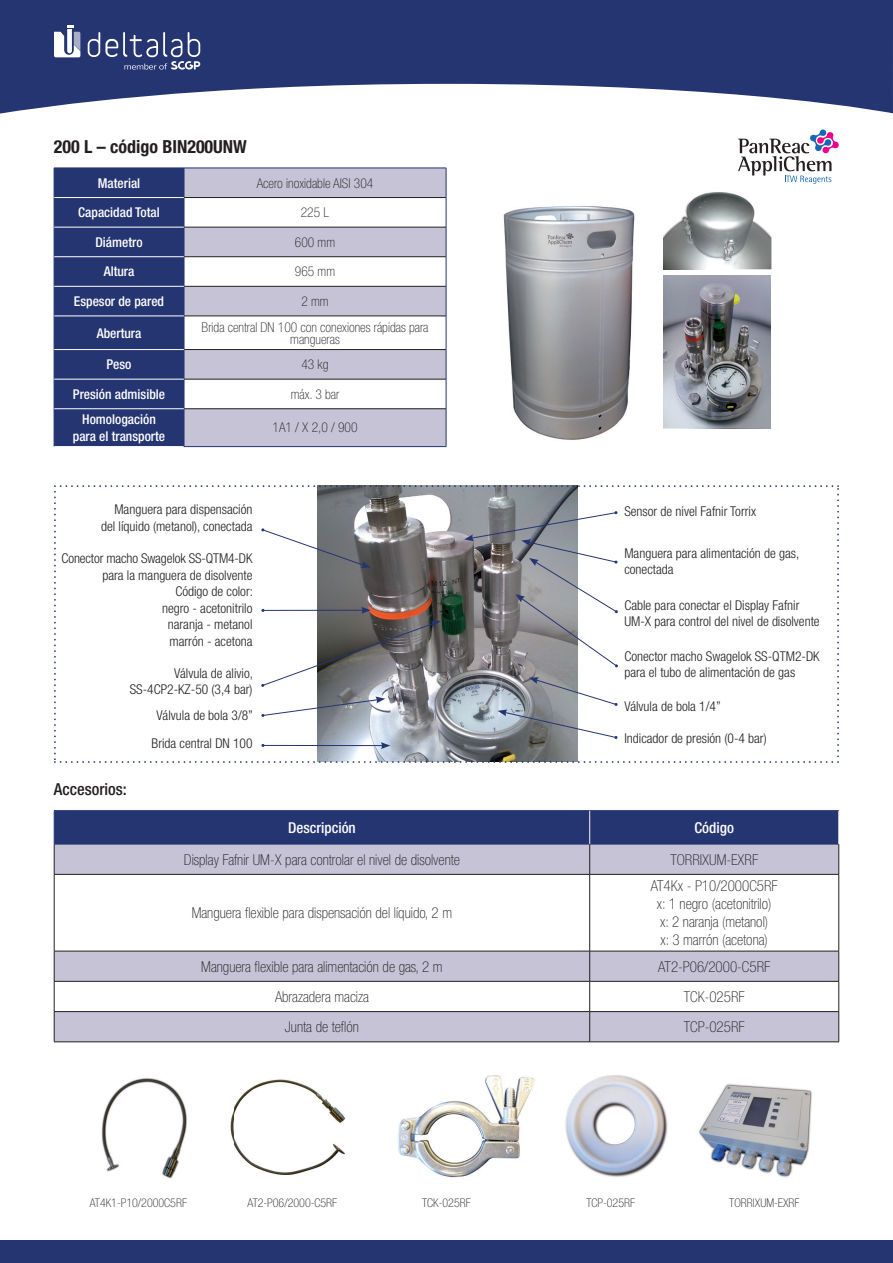
<style>
.page{position:relative;width:893px;height:1263px;background:#fff}
.page>*{position:absolute;margin:0;border:0;box-sizing:border-box;transform-origin:0 0}
.Textos{font:700 condensed 18px "Helvetica Neue LT Std";color:#231f20}
.Textos-2{font:500 condensed 16.5px "Helvetica Neue LT Std";color:#231f20}
.t1{font:100 condensed 15px "Helvetica Neue LT Std";color:#231f20}
.t2{font:500 condensed 15px "Helvetica Neue LT Std";color:#fff}
.Textos-3{font:300 condensed 13.5px/16.5px "Helvetica Neue LT Std";color:#231f20}
.t3{font:100 condensed 13.5px/12px "Helvetica Neue LT Std";color:#231f20;text-align:center}
.t4{font:500 condensed 13.5px "Helvetica Neue LT Std";color:#fff}
.t5{font:100 condensed 12px "Helvetica Neue LT Std";color:#231f20}
</style>
<div class="page">
<div style="left:0;top:1241px;width:893px;height:22px;background:#253572"></div>
<svg style="left:0;top:0;width:893px;height:114px;fill:#253572"></svg>
<svg style="left:54px;top:26px;width:26px;height:31px"></svg>
<svg style="left:88px;top:32px;width:112px;height:39px;background:#4d5a8b"></svg>
<div style="left:55px;top:811px;width:783px;height:33px;background:#253572"></div>
<svg style="left:55px;top:845px;width:783px;height:196px"></svg>
<hr style="left:54px;top:810px;width:536px;height:1px;background:#253572">
<hr style="left:54px;top:811px;width:1px;height:33px;background:#253572">
<hr style="left:590px;top:810px;width:249px;height:1px;background:#253572">
<hr style="left:54px;top:844px;width:536px;height:1px;background:#253572">
<hr style="left:590px;top:844px;width:249px;height:1px;background:#253572">
<hr style="left:589px;top:811px;width:1px;height:33px;background:#f7f2e6">
<hr style="left:838px;top:811px;width:1px;height:33px;background:#f7f2e6">
<hr style="left:54px;top:844px;width:1px;height:30px;background:#231f20">
<hr style="left:589px;top:844px;width:1px;height:30px;background:#231f20">
<hr style="left:838px;top:844px;width:1px;height:30px;background:#231f20">
<hr style="left:54px;top:874px;width:536px;height:1px;background:#231f20">
<hr style="left:54px;top:874px;width:1px;height:77px;background:#231f20">
<hr style="left:590px;top:874px;width:249px;height:1px;background:#231f20">
<hr style="left:589px;top:874px;width:1px;height:77px;background:#231f20">
<hr style="left:838px;top:874px;width:1px;height:77px;background:#231f20">
<hr style="left:54px;top:951px;width:536px;height:1px;background:#231f20">
<hr style="left:54px;top:951px;width:1px;height:30px;background:#231f20">
<hr style="left:590px;top:951px;width:249px;height:1px;background:#231f20">
<hr style="left:589px;top:951px;width:1px;height:30px;background:#231f20">
<hr style="left:838px;top:951px;width:1px;height:30px;background:#231f20">
<hr style="left:54px;top:981px;width:536px;height:1px;background:#231f20">
<hr style="left:54px;top:981px;width:1px;height:30px;background:#231f20">
<hr style="left:590px;top:981px;width:249px;height:1px;background:#231f20">
<hr style="left:589px;top:981px;width:1px;height:30px;background:#231f20">
<hr style="left:838px;top:981px;width:1px;height:30px;background:#231f20">
<hr style="left:54px;top:1011px;width:536px;height:1px;background:#231f20">
<hr style="left:54px;top:1012px;width:1px;height:30px;background:#231f20">
<hr style="left:590px;top:1011px;width:249px;height:1px;background:#231f20">
<hr style="left:589px;top:1012px;width:1px;height:30px;background:#231f20">
<hr style="left:838px;top:1012px;width:1px;height:30px;background:#231f20">
<hr style="left:54px;top:1041px;width:536px;height:1px;background:#231f20">
<hr style="left:590px;top:1041px;width:249px;height:1px;background:#231f20">
<svg style="left:185px;top:169px;width:261px;height:277px;fill:#c5c3d5"></svg>
<hr style="left:184px;top:168px;width:262px;height:1px;background:#253572">
<hr style="left:184px;top:446px;width:262px;height:1px;background:#253572">
<hr style="left:446px;top:168px;width:1px;height:30px;background:#253572">
<svg style="left:446px;top:198px;width:1px;height:29px"></svg>
<hr style="left:446px;top:227px;width:1px;height:30px;background:#253572">
<svg style="left:446px;top:257px;width:1px;height:29px"></svg>
<hr style="left:446px;top:286px;width:1px;height:30px;background:#253572">
<hr style="left:446px;top:316px;width:1px;height:34px;background:#253572">
<div style="left:54px;top:168px;width:131px;height:279px;background:#253572"></div>
<svg style="left:446px;top:350px;width:1px;height:29px"></svg>
<hr style="left:184px;top:379px;width:1px;height:30px;background:#253572">
<hr style="left:446px;top:379px;width:1px;height:30px;background:#253572">
<hr style="left:184px;top:409px;width:1px;height:37px;background:#253572">
<hr style="left:446px;top:409px;width:1px;height:37px;background:#253572">
<hr style="left:184px;top:197px;width:262px;height:1px;background:#231f20">
<hr style="left:184px;top:227px;width:262px;height:1px;background:#231f20">
<hr style="left:184px;top:256px;width:262px;height:1px;background:#231f20">
<hr style="left:184px;top:286px;width:262px;height:1px;background:#231f20">
<hr style="left:184px;top:316px;width:262px;height:1px;background:#231f20">
<hr style="left:184px;top:349px;width:262px;height:1px;background:#231f20">
<hr style="left:184px;top:379px;width:262px;height:1px;background:#231f20">
<hr style="left:184px;top:408px;width:262px;height:1px;background:#231f20">
<hr style="left:54px;top:197px;width:130px;height:1px;background:#fff">
<hr style="left:54px;top:227px;width:130px;height:1px;background:#fff">
<hr style="left:54px;top:256px;width:130px;height:1px;background:#fff">
<hr style="left:54px;top:286px;width:130px;height:1px;background:#fff">
<hr style="left:54px;top:316px;width:130px;height:1px;background:#fff">
<hr style="left:54px;top:349px;width:130px;height:1px;background:#fff">
<hr style="left:54px;top:379px;width:130px;height:1px;background:#fff">
<hr style="left:54px;top:408px;width:130px;height:1px;background:#fff">
<img style="left:685px;top:275px;width:85px;height:153px">
<img style="left:706px;top:192px;width:65px;height:77px">
<img style="left:503px;top:206px;width:182px;height:234px">
<img style="left:664px;top:193px;width:42px;height:76px">
<img style="left:101px;top:1078px;width:86px;height:101px">
<img style="left:397px;top:1075px;width:138px;height:103px">
<img style="left:565px;top:1075px;width:103px;height:102px">
<img style="left:698px;top:1084px;width:114px;height:93px">
<img style="left:234px;top:1079px;width:112px;height:96px">
<img style="left:230px;top:1111px;width:4px;height:31px">
<svg style="left:54px;top:485px;width:785px;height:278px"></svg>
<svg style="left:738px;top:129px;width:101px;height:55px"></svg>
<p class="Textos" style="left:54px;top:135px;width:195px">200 L – código BIN200UNW</p>
<p class="t4" style="left:98px;top:175px;width:44px">Material</p>
<p class="t3" style="left:257px;top:177px;width:118px">Acero inoxidable AISI 304</p>
<p class="t4" style="left:78px;top:204px;width:83px">Capacidad Total</p>
<p class="t3" style="left:301px;top:206px;width:30px">225 L</p>
<p class="t4" style="left:95px;top:234px;width:49px">Diámetro</p>
<p class="t3" style="left:295px;top:236px;width:42px">600 mm</p>
<p class="t4" style="left:104px;top:263px;width:32px">Altura</p>
<p class="t3" style="left:295px;top:265px;width:42px">965 mm</p>
<p class="t4" style="left:74px;top:293px;width:92px">Espesor de pared</p>
<p class="t3" style="left:301px;top:295px;width:29px">2 mm</p>
<p class="t4" style="left:97px;top:325px;width:46px">Abertura</p>
<p class="t3" style="left:202px;top:321px;width:228px">Brida central DN 100 con conexiones rápidas para mangueras</p>
<p class="t4" style="left:107px;top:356px;width:27px">Peso</p>
<p class="t3" style="left:301px;top:358px;width:29px">43 kg</p>
<p class="t4" style="left:73px;top:386px;width:94px">Presión admisible</p>
<p class="t3" style="left:291px;top:388px;width:50px">máx. 3 bar</p>
<p class="t4" style="left:82px;top:411px;width:75px">Homologación</p>
<p class="t4" style="left:73px;top:428px;width:94px">para el transporte</p>
<p class="t3" style="left:273px;top:422px;width:87px">1A1 / X 2,0 / 900</p>
<p class="Textos-3" style="left:114px;top:501px;width:140px">Manguera para dispensación</p>
<p class="Textos-3" style="left:101px;top:518px;width:153px">del líquido (metanol), conectada</p>
<p class="Textos-3" style="left:62px;top:550px;width:192px;text-align:right">Conector macho Swagelok SS-QTM4-DK para la manguera de disolvente</p>
<p class="Textos-3" style="left:175px;top:583px;width:79px">Código de color:</p>
<p class="Textos-3" style="left:162px;top:599px;width:92px">negro - acetonitrilo</p>
<p class="Textos-3" style="left:168px;top:616px;width:86px">naranja - metanol</p>
<p class="Textos-3" style="left:170px;top:632px;width:84px">marrón - acetona</p>
<p class="Textos-3" style="left:174px;top:665px;width:80px">Válvula de alivio,</p>
<p class="Textos-3" style="left:130px;top:681px;width:124px">SS-4CP2-KZ-50 (3,4 bar)</p>
<p class="Textos-3" style="left:157px;top:707px;width:98px">Válvula de bola 3/8”</p>
<p class="Textos-3" style="left:152px;top:735px;width:102px">Brida central DN 100</p>
<p class="Textos-2" style="left:54px;top:779px;width:75px">Accesorios:</p>
<p class="Textos-3" style="left:624px;top:503px;width:133px">Sensor de nivel Fafnir Torrix</p>
<p class="Textos-3" style="left:624px;top:545px;width:176px">Manguera para alimentación de gas, conectada</p>
<p class="Textos-3" style="left:624px;top:597px;width:197px">Cable para conectar el Display Fafnir<br>UM-X para control del nivel de disolvente</p>
<p class="Textos-3" style="left:624px;top:648px;width:197px">Conector macho Swagelok SS-QTM2-DK para el tubo de alimentación de gas</p>
<p class="Textos-3" style="left:624px;top:698px;width:98px">Válvula de bola 1/4”</p>
<p class="Textos-3" style="left:624px;top:730px;width:144px">Indicador de presión (0-4 bar)</p>
<p class="t2" style="left:288px;top:818px;width:69px">Descripción</p>
<p class="t2" style="left:694px;top:818px;width:41px">Código</p>
<p class="t1" style="left:184px;top:851px;width:278px">Display Fafnir UM-X para controlar el nivel de disolvente</p>
<p class="t1" style="left:670px;top:851px;width:89px">TORRIXUM-EXRF</p>
<p class="t1" style="left:192px;top:904px;width:262px">Manguera flexible para dispensación del líquido, 2 m</p>
<p class="t1" style="left:651px;top:877px;width:128px">AT4Kx - P10/2000C5RF</p>
<p class="t1" style="left:657px;top:895px;width:116px">x: 1 negro (acetonitrilo)</p>
<p class="t1" style="left:660px;top:913px;width:109px">x: 2 naranja (metanol)</p>
<p class="t1" style="left:660px;top:931px;width:109px">x: 3 marrón (acetona)</p>
<p class="t1" style="left:201px;top:958px;width:243px">Manguera flexible para alimentación de gas, 2 m</p>
<p class="t1" style="left:658px;top:958px;width:114px">AT2-P06/2000-C5RF</p>
<p class="t1" style="left:275px;top:988px;width:95px">Abrazadera maciza</p>
<p class="t1" style="left:684px;top:988px;width:62px">TCK-025RF</p>
<p class="t1" style="left:285px;top:1018px;width:76px">Junta de teflón</p>
<p class="t1" style="left:684px;top:1018px;width:62px">TCP-025RF</p>
<p class="t5" style="left:90px;top:1196px;width:99px">AT4K1-P10/2000C5RF</p>
<p class="t5" style="left:248px;top:1196px;width:91px">AT2-P06/2000-C5RF</p>
<p class="t5" style="left:422px;top:1196px;width:50px">TCK-025RF</p>
<p class="t5" style="left:586px;top:1196px;width:50px">TCP-025RF</p>
<p class="t5" style="left:729px;top:1196px;width:72px">TORRIXUM-EXRF</p>
</div>
